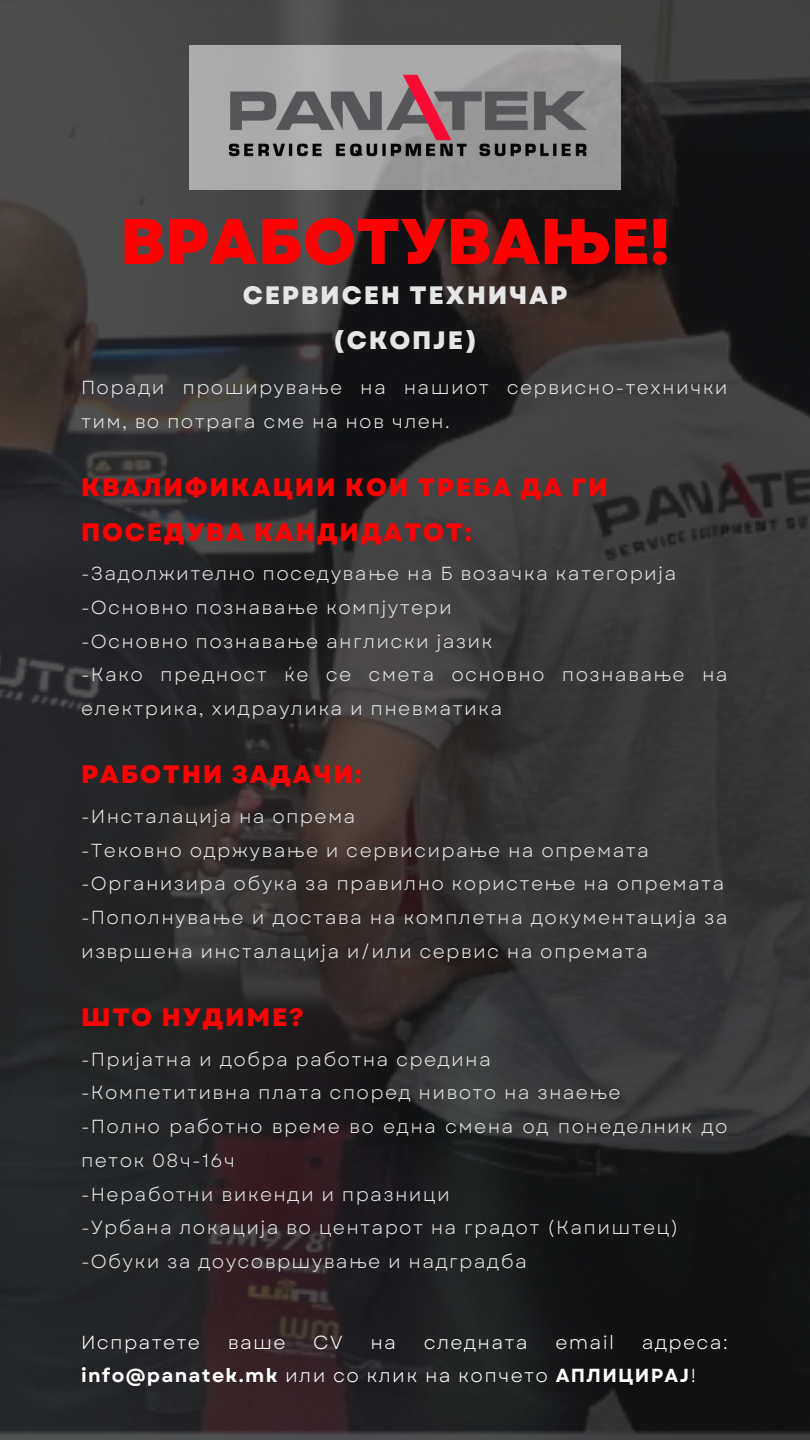
<style>
.page{position:relative;width:810px;height:1440px;background:#fff}
.page>*{position:absolute;margin:0;border:0;box-sizing:border-box;transform-origin:0 0}
.t1{font:800 64.4px "Garet";color:#ff0103}
.t2{font:800 25.2px/44.9px "Garet";letter-spacing:.07em;color:#ff0103}
.t3{font:800 25.2px/45px "Garet";letter-spacing:.07em;color:#e6e6e6;text-align:center}
.t4{font:18.9px/33.8px "Garet";letter-spacing:.07em;color:#e6e6e6}
.t5{font:18.9px/33.8px "Garet";letter-spacing:.07em;color:#fff}
.s1{font-weight:700}
</style>
<div class="page">
<img style="left:0;top:0;width:810px;height:1440px">
<img style="left:189px;top:31px;width:432px;height:173px">
<p class="t1" style="left:120px;top:195px;width:551px">ВРАБОТУВАЊЕ!</p>
<p class="t3" style="left:243px;top:273px;width:326px">СЕРВИСЕН ТЕХНИЧАР (СКОПЈЕ)</p>
<p class="t4" style="left:81px;top:370px;width:648px">Поради проширување на нашиот сервисно-технички тим, во потрага сме на нов член.</p>
<p class="t2" style="left:81px;top:465px;width:528px">КВАЛИФИКАЦИИ КОИ ТРЕБА ДА ГИ<br>ПОСЕДУВА КАНДИДАТОТ:</p>
<h2 class="t4" style="left:81px;top:557px;width:597px">-Задолжително поседување на Б возачка категорија</h2>
<p class="t4" style="left:81px;top:590px;width:372px">-Основно познавање компјутери</p>
<p class="t4" style="left:81px;top:624px;width:413px">-Основно познавање англиски јазик</p>
<p class="t4" style="left:81px;top:658px;width:648px">-Како предност ќе се смета основно познавање на електрика, хидраулика и пневматика</p>
<p class="t2" style="left:81px;top:752px;width:282px">РАБОТНИ ЗАДАЧИ:</p>
<h2 class="t4" style="left:81px;top:799px;width:276px">-Инсталација на опрема</h2>
<p class="t4" style="left:81px;top:833px;width:570px">-Тековно одржување и сервисирање на опремата</p>
<p class="t4" style="left:81px;top:867px;width:645px">-Организира обука за правилно користење на опремата</p>
<p class="t4" style="left:81px;top:901px;width:648px">-Пополнување и достава на комплетна документација за извршена инсталација и/или сервис на опремата</p>
<h1 class="t2" style="left:81px;top:995px;width:224px">ШТО НУДИМЕ?</h1>
<h2 class="t4" style="left:81px;top:1042px;width:411px">-Пријатна и добра работна средина</h2>
<p class="t4" style="left:81px;top:1076px;width:541px">-Компетитивна плата според нивото на знаење</p>
<h2 class="t4" style="left:81px;top:1110px;width:648px">-Полно работно време во една смена од понеделник до петок 08ч-16ч</h2>
<p class="t4" style="left:81px;top:1177px;width:370px">-Неработни викенди и празници</p>
<p class="t4" style="left:81px;top:1211px;width:599px">-Урбана локација во центарот на градот (Капиштец)</p>
<p class="t4" style="left:81px;top:1245px;width:447px">-Обуки за доусовршување и надградба</p>
<p class="t5" style="left:81px;top:1325px;width:121px">Испратете</p>
<p class="t5" style="left:228px;top:1325px;width:59px">ваше</p>
<p class="t5" style="left:313px;top:1325px;width:31px">CV</p>
<p class="t5" style="left:370px;top:1325px;width:27px">на</p>
<p class="t5" style="left:424px;top:1325px;width:106px">следната</p>
<p class="t5" style="left:555px;top:1325px;width:60px">email</p>
<p class="t5" style="left:81px;top:1325px;width:648px;text-indent:561px">адреса: <span class="s1">info@panatek.mk</span> или со клик на копчето <span class="s1">АПЛИЦИРАЈ</span>!</p>
</div>
